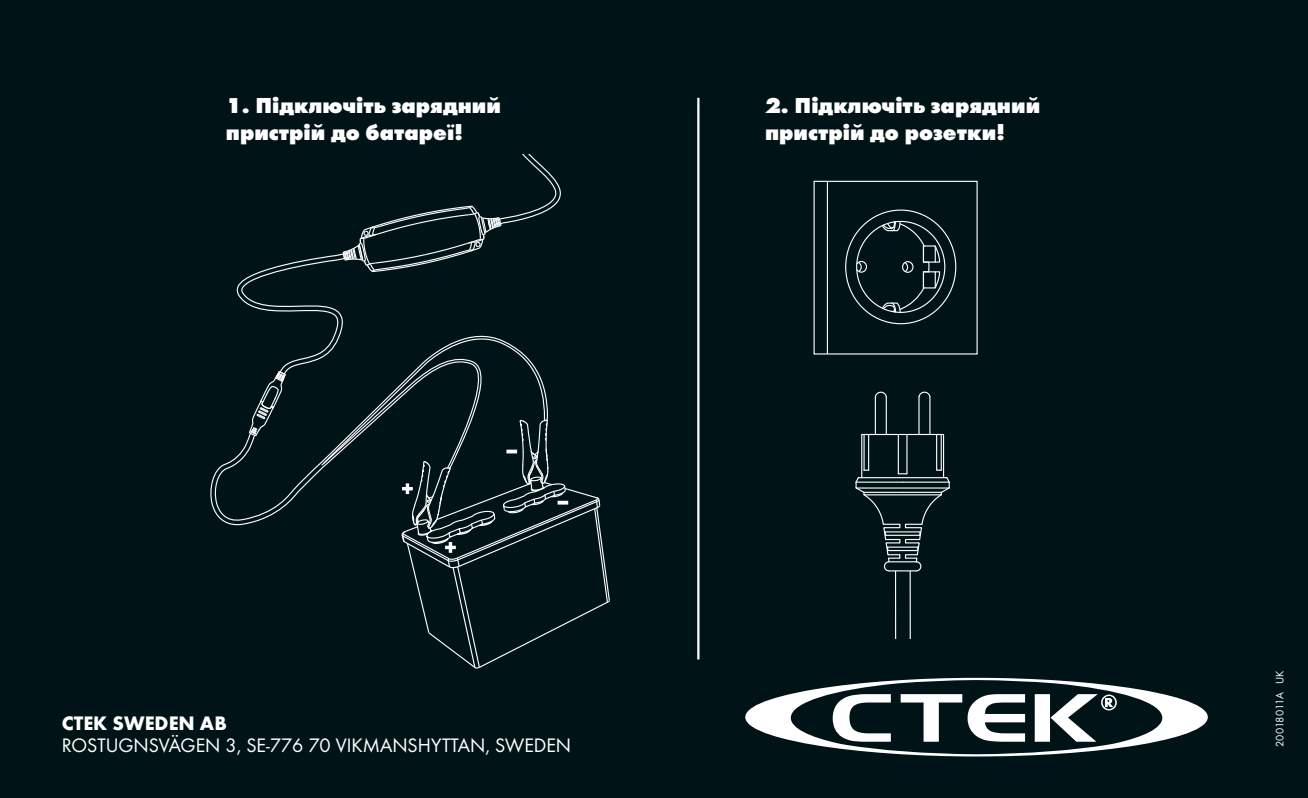
<style>
.page{position:relative;width:1308px;height:798px;background:#fff}
.page>*{position:absolute;margin:0;border:0;box-sizing:border-box;transform-origin:0 0}
.t1{font:700 expanded 22.5px/27px "Futura";color:#fff}
.t2{font:20.25px "Futura Boo";color:#fff}
.t3{font:700 20.25px "Futura";color:#fff}
.t4{font:11.25px "Futura Boo";letter-spacing:-.035em;color:#fff}
</style>
<div class="page">
<div style="left:0;top:0;width:1307px;height:797px;background:#001418"></div>
<svg style="left:745px;top:677px;width:462px;height:79px"></svg>
<hr style="left:697px;top:98px;width:2px;height:561px;background:#fff">
<svg style="left:213px;top:458px;width:22px;height:64px"></svg>
<svg style="left:235px;top:154px;width:375px;height:514px"></svg>
<hr style="left:940px;top:435px;width:1px;height:34px;background:#fff">
<hr style="left:863px;top:435px;width:1px;height:35px;background:#fff">
<hr style="left:936px;top:435px;width:1px;height:34px;background:#fff">
<hr style="left:868px;top:435px;width:1px;height:35px;background:#fff">
<hr style="left:867px;top:434px;width:31px;height:1px;background:#fff">
<hr style="left:907px;top:434px;width:30px;height:1px;background:#fff">
<hr style="left:906px;top:435px;width:1px;height:38px;background:#fff">
<hr style="left:897px;top:435px;width:2px;height:38px;background:#fff">
<svg style="left:861px;top:433px;width:8px;height:3px"></svg>
<svg style="left:937px;top:433px;width:7px;height:3px"></svg>
<hr style="left:874px;top:396px;width:2px;height:38px;background:#fff">
<hr style="left:885px;top:396px;width:2px;height:38px;background:#fff">
<svg style="left:918px;top:391px;width:13px;height:7px"></svg>
<hr style="left:918px;top:396px;width:1px;height:38px;background:#fff">
<hr style="left:929px;top:396px;width:1px;height:38px;background:#fff">
<svg style="left:874px;top:391px;width:13px;height:7px"></svg>
<hr style="left:861px;top:435px;width:1px;height:42px;background:#fff">
<hr style="left:943px;top:435px;width:1px;height:42px;background:#fff">
<svg style="left:855px;top:468px;width:95px;height:170px"></svg>
<hr style="left:827px;top:181px;width:1px;height:173px;background:#fff">
<svg style="left:856px;top:260px;width:11px;height:13px"></svg>
<svg style="left:881px;top:220px;width:59px;height:93px"></svg>
<div style="left:923px;top:245px;width:12px;height:17px;border:1px solid #fff"></div>
<div style="left:923px;top:271px;width:12px;height:17px;border:1px solid #fff"></div>
<p class="t1" style="left:226px;top:92px;width:277px">1. Підключіть зарядний пристрій до батареї!</p>
<p class="t1" style="left:765px;top:92px;width:277px">2. Підключіть зарядний пристрій до розетки!</p>
<p class="t3" style="left:62px;top:710px;width:164px">CTEK SWEDEN AB</p>
<p class="t2" style="left:62px;top:733px;width:298px">ROSTU GNSVÄGEN 3, SE-776 70 VIKMANSHYTTAN</p>
<p class="t2" style="left:485px;top:733px;width:34px">, SWEDEN</p>
<p class="t4" style="left:1273px;top:746px;width:78px;rotate:-90deg">20018011A UK</p>
</div>
